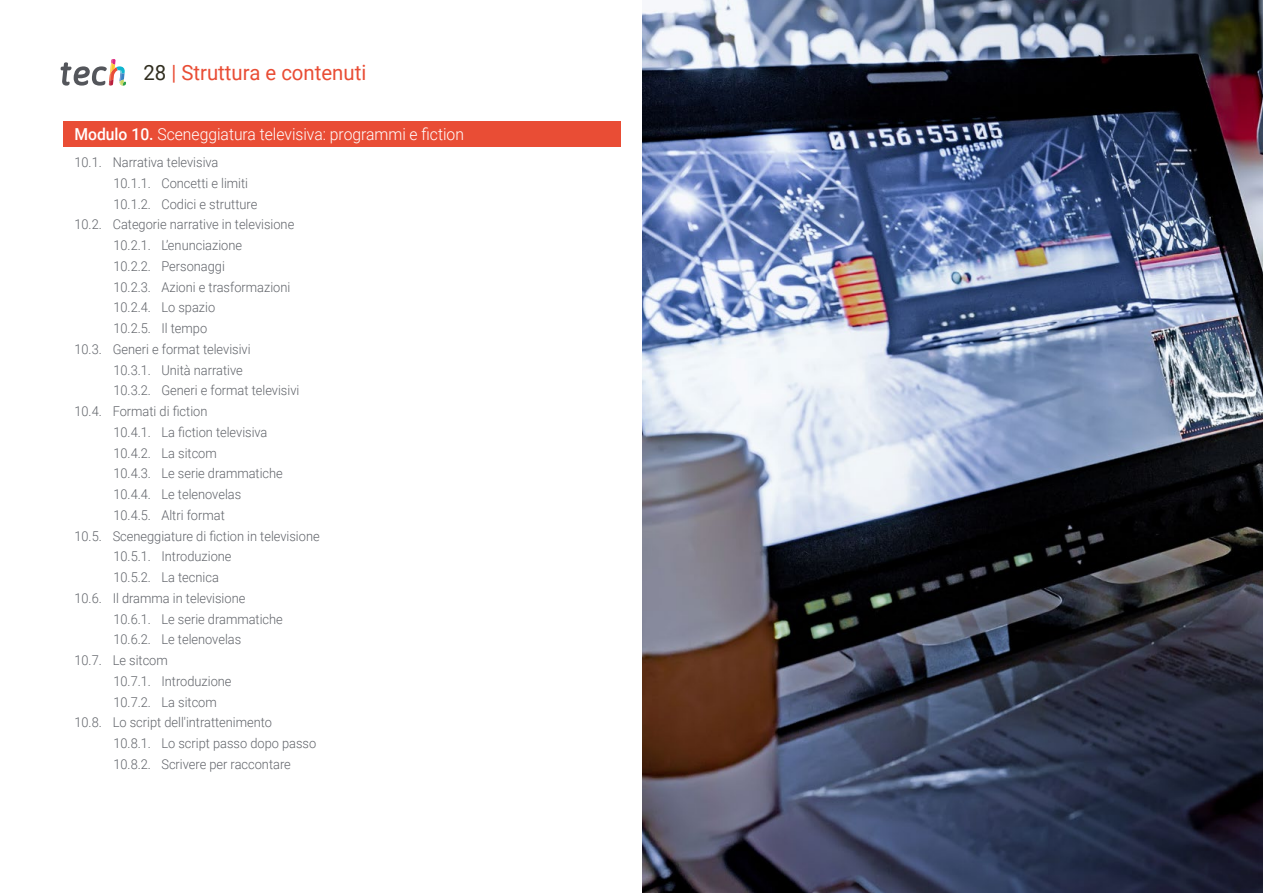
<style>
.page{position:relative;width:1263px;height:893px;background:#fff}
.page>*{position:absolute;margin:0;border:0;box-sizing:border-box;transform-origin:0 0}
.t1{font:21px "Roboto";color:#e94d35}
.t2{font:300 16.5px "Roboto";color:#fff;scale:.95 1}
.t3{font:300 13.5px "Roboto";color:#61646a;scale:.95 1}
.s1{color:#312e20}
.s2{font-weight:500}
</style>
<div class="page">
<svg style="left:61px;top:59px;width:65px;height:27px"></svg>
<div style="left:63px;top:121px;width:558px;height:25px;background:#e94d35"></div>
<img style="left:642px;top:0;width:621px;height:893px">
<h1 class="t1" style="left:144px;top:57px;width:224px"><span class="s1">28</span> | Struttura e contenuti</h1>
<p class="t2" style="left:74px;top:123px;width:412px"><span class="s2">Modulo 10.</span> Sceneggiatura televisiva: programmi e fiction</p>
<p class="t3" style="left:74px;top:153px;width:153px">10.1. Narrativa televisiva</p>
<p class="t3" style="left:113px;top:174px;width:143px">10.1.1. Concetti e limiti</p>
<p class="t3" style="left:113px;top:194px;width:153px">10.1.2. Codici e strutture</p>
<p class="t3" style="left:74px;top:215px;width:233px">10.2. Categorie narrative in televisione</p>
<p class="t3" style="left:113px;top:236px;width:137px">10.2.1. L’enunciazione</p>
<p class="t3" style="left:113px;top:257px;width:119px">10.2.2. Personaggi</p>
<p class="t3" style="left:113px;top:277px;width:188px">10.2.3. Azioni e trasformazioni</p>
<p class="t3" style="left:113px;top:298px;width:109px">10.2.4. Lo spazio</p>
<p class="t3" style="left:113px;top:319px;width:100px">10.2.5. Il tempo</p>
<p class="t3" style="left:74px;top:340px;width:187px">10.3. Generi e format televisivi</p>
<p class="t3" style="left:113px;top:360px;width:138px">10.3.1. Unità narrative</p>
<p class="t3" style="left:113px;top:381px;width:197px">10.3.2. Generi e format televisivi</p>
<p class="t3" style="left:74px;top:402px;width:142px">10.4. Formati di fiction</p>
<p class="t3" style="left:113px;top:423px;width:164px">10.4.1. La fiction televisiva</p>
<p class="t3" style="left:113px;top:443px;width:110px">10.4.2. La sitcom</p>
<p class="t3" style="left:113px;top:464px;width:180px">10.4.3. Le serie drammatiche</p>
<p class="t3" style="left:113px;top:485px;width:136px">10.4.4. Le telenovelas</p>
<p class="t3" style="left:113px;top:506px;width:119px">10.4.5. Altri format</p>
<p class="t3" style="left:74px;top:526px;width:260px">10.5. Sceneggiature di fiction in televisione</p>
<p class="t3" style="left:113px;top:547px;width:126px">10.5.1. Introduzione</p>
<p class="t3" style="left:113px;top:568px;width:113px">10.5.2. La tecnica</p>
<p class="t3" style="left:74px;top:589px;width:181px">10.6. Il dramma in televisione</p>
<p class="t3" style="left:113px;top:609px;width:180px">10.6.1. Le serie drammatiche</p>
<p class="t3" style="left:113px;top:630px;width:136px">10.6.2. Le telenovelas</p>
<p class="t3" style="left:74px;top:651px;width:100px">10.7. Le sitcom</p>
<p class="t3" style="left:113px;top:672px;width:126px">10.7.1. Introduzione</p>
<p class="t3" style="left:113px;top:692px;width:110px">10.7.2. La sitcom</p>
<p class="t3" style="left:74px;top:713px;width:210px">10.8. Lo script dell'intrattenimento</p>
<p class="t3" style="left:113px;top:734px;width:215px">10.8.1. Lo script passo dopo passo</p>
<p class="t3" style="left:113px;top:755px;width:188px">10.8.2. Scrivere per raccontare</p>
</div>
